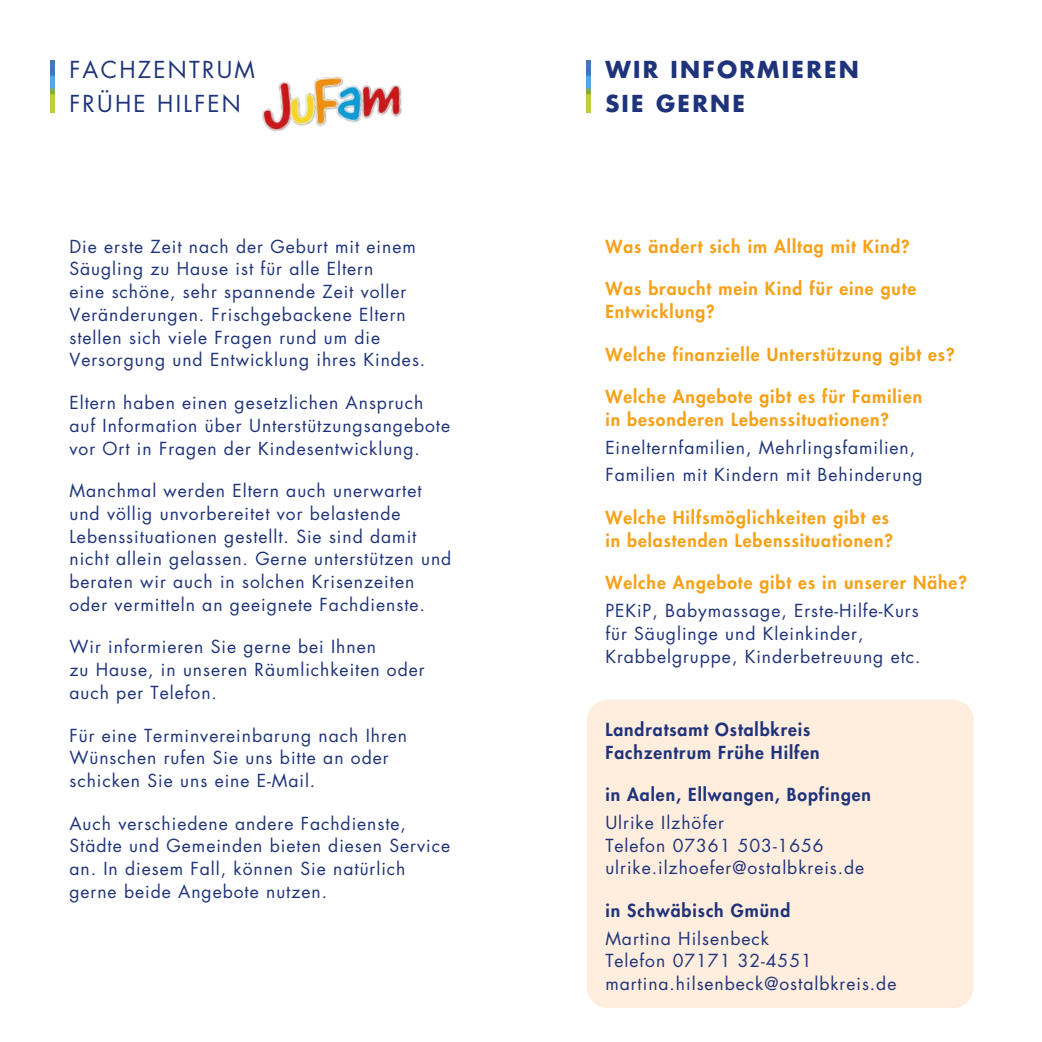
<style>
.page{position:relative;width:1042px;height:1042px;background:#fff}
.page>*{position:absolute;margin:0;border:0;box-sizing:border-box;transform-origin:0 0}
.H3_Programm{font:700 22.75px "Futura Std";letter-spacing:.1em;color:#1e337a}
.H2_Kapitel{font:22.75px/33.2px "Futura Std";letter-spacing:.1em;color:#1e337a}
.P_Text{font:17.5px/22.8px "Futura Std";letter-spacing:.055em;color:#1e337a}
.H3_Programm-2{font:17.5px/22.8px "Futura Std";letter-spacing:.055em;color:#1e337a}
.H3_Programm-3{font:800 17.5px/22.8px "Futura Std";letter-spacing:.055em;color:#f6a118}
.Text_body{font:800 17.5px/22.8px "Futura Std";letter-spacing:.055em;color:#1e337a}
.H3_Programm-4{font:800 17.5px "Futura Std";letter-spacing:.055em;color:#1e337a}
</style>
<div class="page">
<div style="left:587px;top:699px;width:387px;height:309px;background:#ffeddd;border-radius:21px"></div>
<img style="left:587px;top:61px;width:3px;height:52px">
<img style="left:51px;top:61px;width:3px;height:52px">
<img style="left:262px;top:76px;width:140px;height:56px">
<h2 class="H2_Kapitel" style="left:69px;top:54px;width:187px">FACHZENTRUM<br>FRÜHE HILFEN</h2>
<p class="P_Text" style="left:69px;top:235px;width:357px">Die erste Zeit nach der Geburt mit einem Säugling zu Hause ist für alle Eltern<br>eine schöne, sehr spannende Zeit voller Veränderungen. Frischgebackene Eltern stellen sich viele Fragen rund um die Versorgung und Entwicklung ihres Kindes.</p>
<p class="P_Text" style="left:69px;top:391px;width:382px">Eltern haben einen gesetzlichen Anspruch auf Information über Unterstützungsangebote vor Ort in Fragen der Kindesentwicklung.</p>
<p class="P_Text" style="left:69px;top:479px;width:383px">Manchmal werden Eltern auch unerwartet und völlig unvorbereitet vor belastende Lebenssituationen gestellt. Sie sind damit nicht allein gelassen. Gerne unterstützen und beraten wir auch in solchen Krisenzeiten oder vermitteln an geeignete Fachdienste.</p>
<p class="P_Text" style="left:69px;top:636px;width:357px">Wir informieren Sie gerne bei Ihnen<br>zu Hause, in unseren Räumlichkeiten oder auch per Telefon.</p>
<p class="P_Text" style="left:69px;top:724px;width:339px">Für eine Terminvereinbarung nach Ihren<br>Wünschen rufen Sie uns bitte an oder schicken Sie uns eine E-Mail.</p>
<p class="P_Text" style="left:69px;top:812px;width:382px">Auch verschiedene andere Fachdienste, Städte und Gemeinden bieten diesen Service an. In diesem Fall, können Sie natürlich gerne beide Angebote nutzen.</p>
<h3 class="H3_Programm" style="left:605px;top:55px;width:255px">WIR INFORMIEREN</h3>
<h3 class="H3_Programm" style="left:605px;top:88px;width:141px">SIE GERNE</h3>
<h3 class="H3_Programm-3" style="left:605px;top:235px;width:306px">Was ändert sich im Alltag mit Kind?</h3>
<h3 class="H3_Programm-3" style="left:605px;top:277px;width:312px">Was braucht mein Kind für eine gute<br>Entwicklung?</h3>
<h3 class="H3_Programm-3" style="left:605px;top:343px;width:351px">Welche finanzielle Unterstützung gibt es?</h3>
<h3 class="H3_Programm-3" style="left:605px;top:385px;width:318px">Welche Angebote gibt es für Familien in besonderen Lebenssituationen?</h3>
<h3 class="H3_Programm-2" style="left:605px;top:436px;width:311px">Einelternfamilien, Mehrlingsfamilien,</h3>
<h3 class="H3_Programm-2" style="left:605px;top:464px;width:319px">Familien mit Kindern mit Behinderung</h3>
<h3 class="H3_Programm-3" style="left:605px;top:506px;width:289px">Welche Hilfsmöglichkeiten gibt es in belastenden Lebenssituationen?</h3>
<h3 class="H3_Programm-3" style="left:605px;top:571px;width:363px">Welche Angebote gibt es in unserer Nähe?</h3>
<h3 class="H3_Programm-2" style="left:605px;top:599px;width:315px">PEKiP, Babymassage, Erste-Hilfe-Kurs</h3>
<h3 class="H3_Programm-2" style="left:605px;top:622px;width:260px">für Säuglinge und Kleinkinder,</h3>
<h3 class="H3_Programm-2" style="left:605px;top:645px;width:317px">Krabbelgruppe, Kinderbetreuung etc.</h3>
<p class="Text_body" style="left:605px;top:718px;width:216px">Landratsamt Ostalbkreis<br>Fachzentrum Frühe Hilfen</p>
<h3 class="H3_Programm-4" style="left:605px;top:783px;width:267px">in Aalen, Ellwangen, Bopfingen</h3>
<h3 class="H3_Programm-2" style="left:605px;top:811px;width:260px">Ulrike Ilzhöfer<br>Telefon 07361 503-1656 ulrike.ilzhoefer@ostalbkreis.de</h3>
<h3 class="H3_Programm-4" style="left:605px;top:899px;width:186px">in Schwäbisch Gmünd</h3>
<h3 class="H3_Programm-2" style="left:605px;top:927px;width:293px">Martina Hilsenbeck<br>Telefon 07171 32-4551 martina.hilsenbeck@ostalbkreis.de</h3>
</div>
